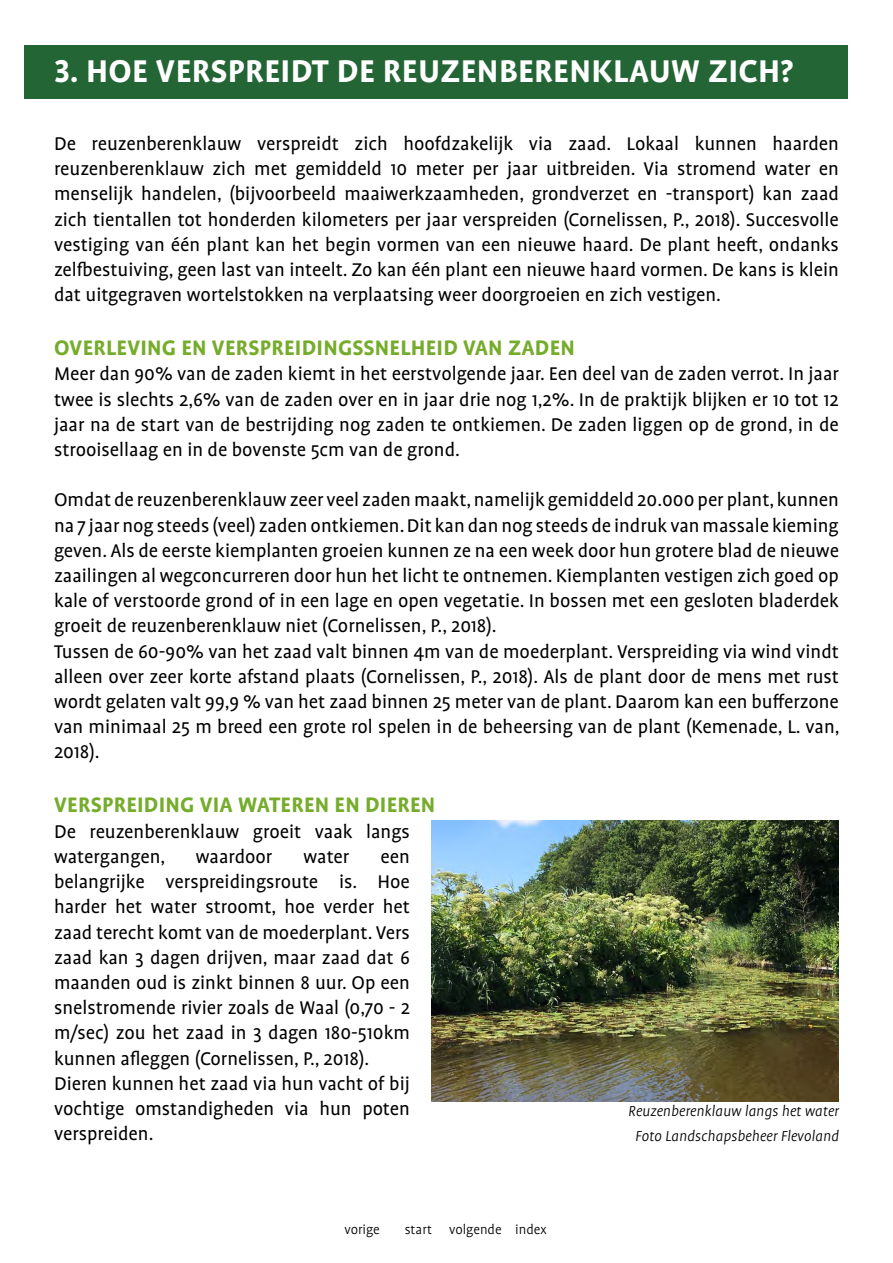
<style>
.page{position:relative;width:893px;height:1263px;background:#fff}
.page>*{position:absolute;margin:0;border:0;box-sizing:border-box;transform-origin:0 0}
.t1{font:700 36px "Profile Pro";letter-spacing:.01em;color:#fff}
.t2{font:700 24px "Profile Pro";letter-spacing:.01em;color:#76ac2c}
.t3{font:21px/25.2px "Profile Pro";color:#000}
.t4{font:italic 300 16.5px/25.2px "Profile Pro";color:#000;text-align:center}
.t5{font:300 15px "Profile Pro";color:#000}
</style>
<div class="page">
<div style="left:24px;top:45px;width:823px;height:54px;background:#246535"></div>
<img style="left:431px;top:821px;width:408px;height:280px">
<h1 class="t1" style="left:54px;top:50px;width:741px">3. HOE VERSPREIDT DE REUZENBERENKLAUW ZICH?</h1>
<p class="t3" style="left:54px;top:132px;width:786px;text-align:justify">De reuzenberenklauw verspreidt zich hoofdzakelijk via zaad. Lokaal kunnen haarden reuzenberenklauw zich met gemiddeld 10 meter per jaar uitbreiden. Via stromend water en menselijk handelen, (bijvoorbeeld maaiwerkzaamheden, grondverzet en -transport) kan zaad zich tientallen tot honderden kilometers per jaar verspreiden (Cornelissen, P., 2018). Succesvolle vestiging van één plant kan het begin vormen van een nieuwe haard. De plant heeft, ondanks zelfbestuiving, geen last van inteelt. Zo kan één plant een nieuwe haard vormen. De kans is klein dat uitgegraven wortelstokken na verplaatsing weer doorgroeien en zich vestigen.</p>
<p class="t2" style="left:54px;top:334px;width:522px">OVERLEVING EN VERSPREIDINGSSNELHEID VAN ZADEN</p>
<p class="t3" style="left:54px;top:362px;width:786px;text-align:justify">Meer dan 90% van de zaden kiemt in het eerstvolgende jaar. Een deel van de zaden verrot. In jaar twee is slechts 2,6% van de zaden over en in jaar drie nog 1,2%. In de praktijk blijken er 10 tot 12 jaar na de start van de bestrijding nog zaden te ontkiemen. De zaden liggen op de grond, in de strooisellaag en in de bovenste 5cm van de grond.</p>
<p class="t3" style="left:54px;top:488px;width:787px">Omdat de reuzenberenklauw zeer veel zaden maakt, namelijk gemiddeld 20.000 per plant, kunnen na 7 jaar nog steeds (veel) zaden ontkiemen. Dit kan dan nog steeds de indruk van massale kieming geven. Als de eerste kiemplanten groeien kunnen ze na een week door hun grotere blad de nieuwe zaailingen al wegconcurreren door hun het licht te ontnemen. Kiemplanten vestigen zich goed op kale of verstoorde grond of in een lage en open vegetatie. In bossen met een gesloten bladerdek groeit de reuzenberenklauw niet (Cornelissen, P., 2018).<br>Tussen de 60-90% van het zaad valt binnen 4m van de moederplant. Verspreiding via wind vindt alleen over zeer korte afstand plaats (Cornelissen, P., 2018). Als de plant door de mens met rust wordt gelaten valt 99,9 % van het zaad binnen 25 meter van de plant. Daarom kan een bufferzone van minimaal 25 m breed een grote rol spelen in de beheersing van de plant (Kemenade, L. van, 2018).</p>
<p class="t2" style="left:54px;top:791px;width:383px">VERSPREIDING VIA WATEREN EN DIEREN</p>
<p class="t3" style="left:54px;top:819px;width:357px">De reuzenberenklauw groeit vaak langs watergangen,</p>
<p class="t3" style="left:196px;top:845px;width:78px">waardoor</p>
<p class="t3" style="left:304px;top:845px;width:47px">water</p>
<p class="t3" style="left:54px;top:845px;width:357px;text-indent:327px">een belangrijke verspreidingsroute is. Hoe harder het water stroomt, hoe verder het zaad terecht komt van de moederplant. Vers zaad kan 3 dagen drijven, maar zaad dat 6 maanden oud is zinkt binnen 8 uur. Op een snelstromende rivier zoals de Waal (0,70 - 2 m/sec) zou het zaad in 3 dagen 180-510km kunnen afleggen (Cornelissen, P., 2018).<br>Dieren kunnen het zaad via hun vacht of bij vochtige omstandigheden via hun poten verspreiden.</p>
<p class="t4" style="left:628px;top:1098px;width:212px">Reuzenberenklauw langs het water<br>Foto Landschapsbeheer Flevoland</p>
<p class="t5" style="left:344px;top:1221px;width:37px">vorige</p>
<p class="t5" style="left:405px;top:1221px;width:143px">start volgende index</p>
</div>
